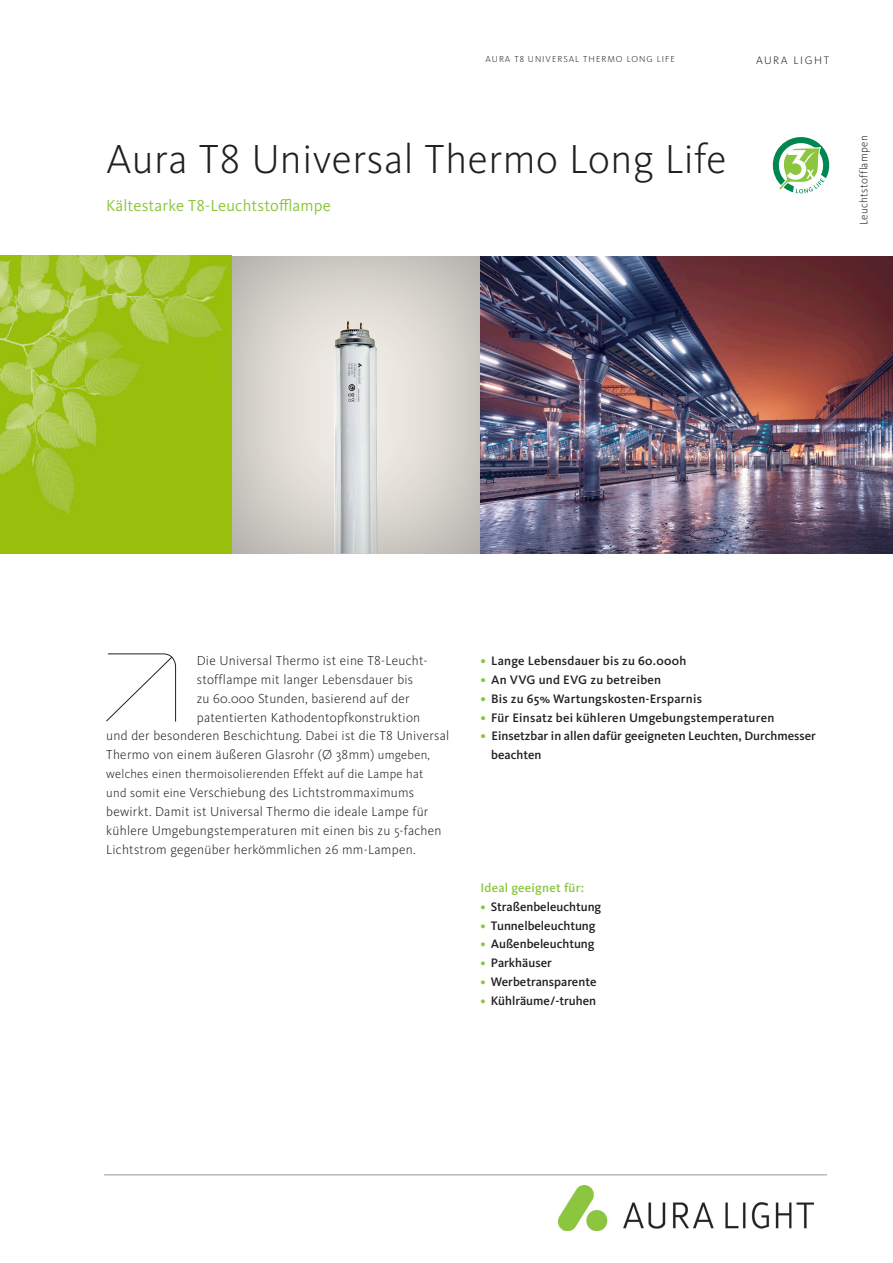
<style>
.page{position:relative;width:893px;height:1263px;background:#fff}
.page>*{position:absolute;margin:0;border:0;box-sizing:border-box;transform-origin:0 0}
.t1{font:300 42px "Kievit Pro";letter-spacing:.015em;color:#231f20}
.t2{font:16.5px "Kievit Pro";letter-spacing:.01em;color:#8bc63e}
.t3{font:300 13.5px/18.9px "Kievit Pro";letter-spacing:.02em;color:#231f20}
.t4{font:500 12.75px/18.9px "Kievit Pro";color:#231f20}
.t5{font:500 12.75px "Kievit Pro";letter-spacing:.02em;color:#231f20}
.t6{font:300 12.75px "Kievit Pro";letter-spacing:.02em;color:#231f20}
.t7{font:500 12.75px "Kievit Pro";letter-spacing:.02em;color:#8bc63e}
.t8{font:300 11.25px "Kievit Pro";letter-spacing:.03em;color:#231f20}
.t9{font:300 11.25px "Kievit Pro";letter-spacing:.14em;color:#231f20}
.t10{font:300 9px "Kievit Pro";letter-spacing:.11em;color:#231f20}
.s1{font-size:12.75px}
.s2{font-size:13.5px;color:#8bc63e}
.s3{color:#8bc63e}
</style>
<div class="page">
<svg style="left:106px;top:653px;width:70px;height:69px"></svg>
<div style="left:219px;top:250px;width:263px;height:305px;background:#231f20;opacity:.4"></div>
<svg style="left:0;top:256px;width:232px;height:297px;fill:#98bf0c"></svg>
<img style="left:480px;top:256px;width:413px;height:297px">
<img style="left:334px;top:321px;width:44px;height:232px">
<svg style="left:773px;top:137px;width:56px;height:56px"></svg>
<hr style="left:104px;top:1174px;width:723px;height:1px;background:#939598">
<img style="left:558px;top:1185px;width:256px;height:45px">
<p class="t10" style="left:486px;top:54px;width:191px">AURA T8 UNIVERSAL THERMO LONG LIFE</p>
<p class="t1" style="left:106px;top:134px;width:622px">Aura T8 Universal Thermo Long Life</p>
<p class="t2" style="left:106px;top:196px;width:226px">Kältestarke T8-Leuchtstofflampe</p>
<p class="t9" style="left:756px;top:53px;width:75px">AURA LIGHT</p>
<p class="t8" style="left:857px;top:225px;width:92px;rotate:-90deg">Leuchtstofflampen</p>
<p class="t3" style="left:197px;top:651px;width:232px">Die Universal Thermo ist eine T8-Leucht&shy;stofflampe mit langer Lebensdauer bis zu 60.000 Stunden, basierend auf der patentierten Kathodentopfkonstruktion</p>
<p class="t3" style="left:106px;top:726px;width:344px">und der besonderen Beschichtung. Dabei ist die T8 Universal<br>Thermo von einem äußeren Glasrohr (Ø 38mm) <span class="s1">umgeben,</span></p>
<p class="t6" style="left:106px;top:766px;width:318px">welches einen thermoisolierenden Effekt auf die Lampe hat</p>
<p class="t3" style="left:106px;top:783px;width:337px"><span class="s1">und somit eine</span> Verschiebung des Lichtstrommaximums bewirkt. Damit ist Universal Thermo die ideale Lampe für kühlere Umgebungstemperaturen mit einen bis zu 5-fachen Lichtstrom gegenüber herkömmlichen 26 mm-Lampen.</p>
<p class="t5" style="left:480px;top:653px;width:207px"><span class="s2">•</span> Lange Lebensdauer bis zu 60.000h</p>
<p class="t5" style="left:480px;top:672px;width:182px"><span class="s2">•</span> An VVG und EVG zu betreiben</p>
<p class="t5" style="left:480px;top:691px;width:223px"><span class="s2">•</span> Bis zu 65% Wartungskosten-Ersparnis</p>
<p class="t5" style="left:480px;top:710px;width:295px"><span class="s2">•</span> Für Einsatz bei kühleren Umgebungstemperaturen</p>
<p class="t4" style="left:491px;top:727px;width:326px;text-indent:-11px"><span class="s2">•</span> Einsetzbar in allen dafür geeigneten Leuchten, Durchmesser beachten</p>
<p class="t7" style="left:480px;top:880px;width:105px">Ideal geeignet für:</p>
<p class="t4" style="left:480px;top:897px;width:122px"><span class="s3">•</span> Straßenbeleuchtung</p>
<p class="t4" style="left:480px;top:916px;width:117px"><span class="s3">•</span> Tunnelbeleuchtung</p>
<p class="t4" style="left:480px;top:935px;width:116px"><span class="s3">•</span> Außenbeleuchtung</p>
<p class="t4" style="left:480px;top:953px;width:73px"><span class="s3">•</span> Parkhäuser</p>
<p class="t4" style="left:480px;top:972px;width:117px"><span class="s3">•</span> Werbetransparente</p>
<p class="t4" style="left:480px;top:991px;width:117px"><span class="s3">•</span> Kühlräume/-truhen</p>
</div>
